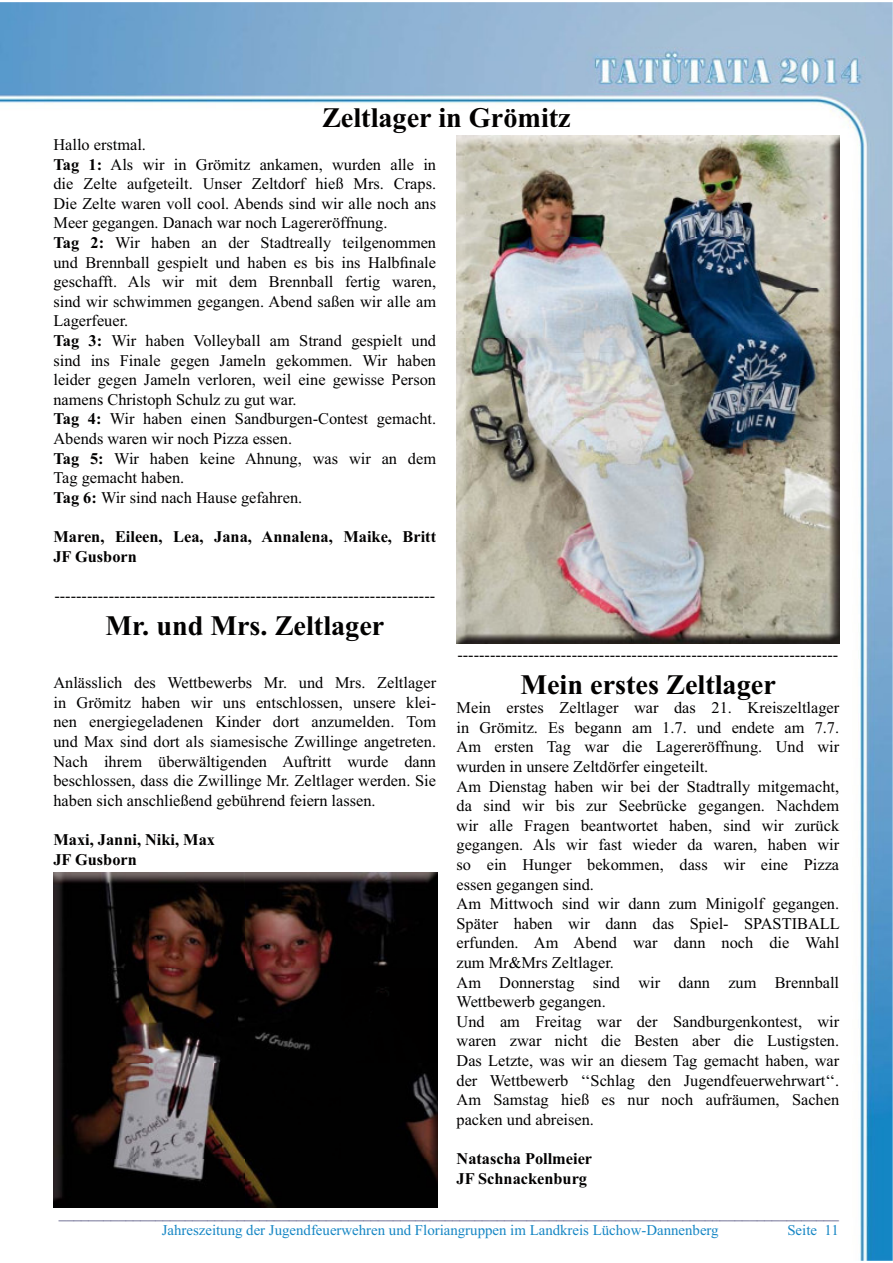
<style>
.page{position:relative;width:893px;height:1263px;background:#fff}
.page>*{position:absolute;margin:0;border:0;box-sizing:border-box;transform-origin:0 0}
.t1{font:700 28.2px "Times New Roman";color:#020100}
.t2{font:16.35px/19.6px "Times New Roman";color:#020100}
.t3{font:700 16.35px/19.6px "Times New Roman";color:#020100}
.t4{font:14.85px "Times New Roman";color:#28275e}
.t5{font:14.85px "Times New Roman";color:#1586c4}
.s1{font-weight:700}
</style>
<div class="page">
<img style="left:0;top:2px;width:893px;height:1259px">
<img style="left:53px;top:873px;width:385px;height:334px">
<img style="left:457px;top:136px;width:382px;height:508px">
<h1 class="t1" style="left:322px;top:108px;width:250px">Zeltlager in Grömitz</h1>
<p class="t2" style="left:53px;top:135px;width:384px">Hallo erstmal.<br><span class="s1">Tag 1:</span> Als wir in Grömitz ankamen, wurden alle in die Zelte aufgeteilt. Unser Zeltdorf hieß Mrs. Craps.<br>Die Zelte waren voll cool. Abends sind wir alle noch ans Meer gegangen. Danach war noch Lagereröffnung.<br><span class="s1">Tag 2:</span> Wir haben an der Stadtreally teilgenommen und Brennball gespielt und haben es bis ins Halbfinale geschafft. Als wir mit dem Brennball fertig waren, sind wir schwimmen gegangen. Abend saßen wir alle am Lagerfeuer.<br><span class="s1">Tag 3:</span> Wir haben Volleyball am Strand gespielt und sind ins Finale gegen Jameln gekommen. Wir haben leider gegen Jameln verloren, weil eine gewisse Person namens Christoph Schulz zu gut war.<br><span class="s1">Tag 4:</span> Wir haben einen Sandburgen-Contest gemacht.<br>Abends waren wir noch Pizza essen.<br><span class="s1">Tag 5:</span> Wir haben keine Ahnung, was wir an dem Tag gemacht haben.<br><span class="s1">Tag 6:</span> Wir sind nach Hause gefahren.</p>
<p class="t3" style="left:53px;top:528px;width:384px">Maren, Eileen, Lea, Jana, Annalena, Maike, Britt<br>JF Gusborn</p>
<p class="t2" style="left:54px;top:586px;width:382px">----------------------------------------------------------------------</p>
<h1 class="t1" style="left:106px;top:616px;width:280px">Mr. und Mrs. Zeltlager</h1>
<p class="t2" style="left:53px;top:673px;width:384px;text-align:justify">Anlässlich des Wettbewerbs Mr. und Mrs. Zeltlager in Grömitz haben wir uns entschlossen, unsere klei&shy;nen energiegeladenen Kinder dort anzumelden. Tom und Max sind dort als siamesische Zwillinge angetreten.<br>Nach ihrem überwältigenden Auftritt wurde dann beschlossen, dass die Zwillinge Mr. Zeltlager werden. Sie haben sich anschließend gebührend feiern lassen.</p>
<p class="t3" style="left:53px;top:831px;width:163px">Maxi, Janni, Niki, Max<br>JF Gusborn</p>
<p class="t2" style="left:457px;top:645px;width:382px">----------------------------------------------------------------------</p>
<h1 class="t1" style="left:520px;top:674px;width:257px">Mein erstes Zeltlager</h1>
<p class="t2" style="left:456px;top:698px;width:385px">Mein erstes Zeltlager war das 21. Kreiszeltlager in Grömitz. Es begann am 1.7. und endete am 7.7.<br>Am ersten Tag war die Lagereröffnung. Und wir wurden in unsere Zeltdörfer eingeteilt.<br>Am Dienstag haben wir bei der Stadtrally mitgemacht, da sind wir bis zur Seebrücke gegangen. Nachdem wir alle Fragen beantwortet haben, sind wir zurück gegangen. Als wir fast wieder da waren, haben wir so ein Hunger bekommen, dass wir eine Pizza essen gegangen sind.<br>Am Mittwoch sind wir dann zum Minigolf gegangen.<br>Später haben wir dann das Spiel- SPASTIBALL erfunden. Am Abend war dann noch die Wahl zum Mr&amp;Mrs Zeltlager.<br>Am Donnerstag sind wir dann zum Brennball Wettbewerb gegangen.<br>Und am Freitag war der Sandburgenkontest, wir waren zwar nicht die Besten aber die Lustigsten.<br>Das Letzte, was wir an diesem Tag gemacht haben, war der Wettbewerb ‘‘Schlag den Jugendfeuerwehrwart‘‘.<br>Am Samstag hieß es nur noch aufräumen, Sachen packen und abreisen.</p>
<p class="t3" style="left:456px;top:1150px;width:137px">Natascha Pollmeier<br>JF Schnackenburg</p>
<p class="t4" style="left:59px;top:1205px;width:781px">_________________________________________________________________________________________________________</p>
<p class="t5" style="left:162px;top:1223px;width:558px">Jahreszeitung der Jugendfeuerwehren und Floriangruppen im Landkreis Lüchow-Dannenberg</p>
<p class="t5" style="left:787px;top:1223px;width:53px">Seite 11</p>
</div>
